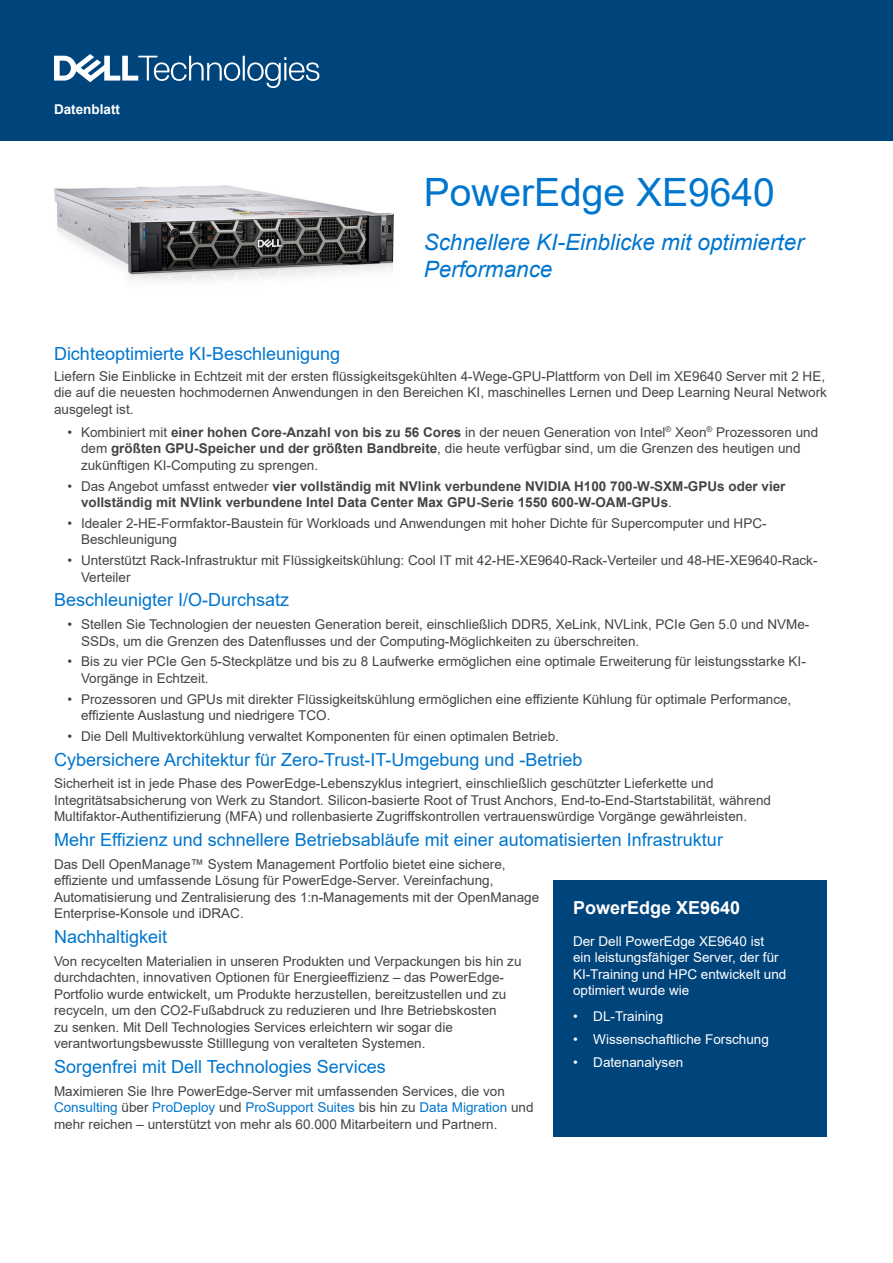
<style>
.page{position:relative;width:893px;height:1263px;background:#fff}
.page>*{position:absolute;margin:0;border:0;box-sizing:border-box;transform-origin:0 0}
.Document_Title{font:39px "Arial";color:#0076ce}
.Title_Tagline{font:italic 22.5px/27px "Arial";color:#0076ce}
.Heading_2{font:18px "Arial";color:#0076ce}
.Body_copy_Dell_Dark_Gray_9_12{font:700 18px "Arial";color:#fff}
.Body_Text{font:13.5px/16.5px "Arial";color:#444}
.Heading_2-2{font:13.5px/16.5px "Arial";color:#444}
.t1{font:700 13.5px/16.5px "Arial";color:#444}
.Body_Text-2{font:13.5px/16.5px "Arial";color:#fff}
.Guide_text_Banner{font:700 13.5px "Arial";color:#fff}
.s1{font-weight:700}
.s2{font-weight:400}
.s3{color:#0076ce}
</style>
<div class="page">
<div style="left:0;top:0;width:893px;height:141px;background:#00447c"></div>
<div style="left:553px;top:880px;width:274px;height:257px;background:#00447c"></div>
<img style="left:54px;top:185px;width:339px;height:96px">
<svg style="left:54px;top:54px;width:265px;height:34px"></svg>
<p class="Guide_text_Banner" style="left:54px;top:100px;width:68px">Datenblatt</p>
<p class="Document_Title" style="left:424px;top:166px;width:353px">PowerEdge XE9640</p>
<p class="Title_Tagline" style="left:424px;top:229px;width:382px">Schnellere KI-Einblicke mit optimierter<br>Performance</p>
<p class="Heading_2" style="left:54px;top:341px;width:288px">Dichteoptimierte KI-Beschleunigung</p>
<p class="Heading_2-2" style="left:54px;top:368px;width:774px">Liefern Sie Einblicke in Echtzeit mit der ersten flüssigkeitsgekühlten 4-Wege-GPU-Plattform von Dell im XE9640 Server mit 2 HE, die auf die neuesten hochmodernen Anwendungen in den Bereichen KI, maschinelles Lernen und Deep Learning Neural Network ausgelegt ist.</p>
<p class="Body_Text" style="left:81px;top:424px;width:739px;text-indent:-14px">• Kombiniert mit <span class="s1">einer hohen Core-Anzahl von bis zu 56 Cores</span> in der neuen Generation von Intel<sup>®</sup> Xeon<sup>®</sup> Prozessoren und dem <span class="s1">größten GPU-Speicher und der größten Bandbreite</span>, die heute verfügbar sind, um die Grenzen des heutigen und zukünftigen KI-Computing zu sprengen.</p>
<p class="t1" style="left:81px;top:478px;width:706px;text-indent:-14px"><span class="s2">• Das Angebot umfasst entweder</span> vier vollständig mit NVlink verbundene NVIDIA H100 700-W-SXM-GPUs oder vier vollständig mit NVlink verbundene Intel Data Center Max GPU-Serie 1550 600-W-OAM-GPUs<span class="s2">.</span></p>
<p class="Body_Text" style="left:81px;top:515px;width:687px;text-indent:-14px">• Idealer 2-HE-Formfaktor-Baustein für Workloads und Anwendungen mit hoher Dichte für Supercomputer und HPC-<br>Beschleunigung</p>
<p class="Body_Text" style="left:81px;top:552px;width:738px;text-indent:-14px">• Unterstützt Rack-Infrastruktur mit Flüssigkeitskühlung: Cool IT mit 42-HE-XE9640-Rack-Verteiler und 48-HE-XE9640-Rack-<br>Verteiler</p>
<p class="Heading_2" style="left:54px;top:587px;width:237px">Beschleunigter I/O-Durchsatz</p>
<p class="Body_Text" style="left:81px;top:616px;width:730px;text-indent:-14px">• Stellen Sie Technologien der neuesten Generation bereit, einschließlich DDR5, XeLink, NVLink, PCIe Gen 5.0 und NVMe-<br>SSDs, um die Grenzen des Datenflusses und der Computing-Möglichkeiten zu überschreiten.</p>
<p class="Body_Text" style="left:81px;top:653px;width:726px;text-indent:-14px">• Bis zu vier PCIe Gen 5-Steckplätze und bis zu 8 Laufwerke ermöglichen eine optimale Erweiterung für leistungsstarke KI-<br>Vorgänge in Echtzeit.</p>
<p class="Body_Text" style="left:81px;top:690px;width:712px;text-indent:-14px">• Prozessoren und GPUs mit direkter Flüssigkeitskühlung ermöglichen eine effiziente Kühlung für optimale Performance, effiziente Auslastung und niedrigere TCO.</p>
<p class="Body_Text" style="left:68px;top:728px;width:493px">• Die Dell Multivektorkühlung verwaltet Komponenten für einen optimalen Betrieb.</p>
<p class="Heading_2" style="left:54px;top:747px;width:530px">Cybersichere Architektur für Zero-Trust-IT-Umgebung und -Betrieb</p>
<p class="Body_Text" style="left:54px;top:775px;width:719px">Sicherheit ist in jede Phase des PowerEdge-Lebenszyklus integriert, einschließlich geschützter Lieferkette und<br>Integritätsabsicherung von Werk zu Standort. Silicon-basierte Root of Trust Anchors, End-to-End-Startstabilität, während<br>Multifaktor-Authentifizierung (MFA) und rollenbasierte Zugriffskontrollen vertrauenswürdige Vorgänge gewährleisten.</p>
<p class="Heading_2" style="left:54px;top:827px;width:670px">Mehr Effizienz und schnellere Betriebsabläufe mit einer automatisierten Infrastruktur</p>
<p class="Body_Text" style="left:54px;top:856px;width:487px">Das Dell OpenManage™ System Management Portfolio bietet eine sichere, effiziente und umfassende Lösung für PowerEdge-Server. Vereinfachung, Automatisierung und Zentralisierung des 1:n-Managements mit der OpenManage Enterprise-Konsole und iDRAC.</p>
<p class="Heading_2" style="left:54px;top:924px;width:115px">Nachhaltigkeit</p>
<p class="Body_Text" style="left:54px;top:953px;width:469px">Von recycelten Materialien in unseren Produkten und Verpackungen bis hin zu durchdachten, innovativen Optionen für Energieeffizienz – das PowerEdge-Portfolio wurde entwickelt, um Produkte herzustellen, bereitzustellen und zu recyceln, um den CO2-Fußabdruck zu reduzieren und Ihre Betriebskosten<br>zu senken. Mit Dell Technologies Services erleichtern wir sogar die verantwortungsbewusste Stilllegung von veralteten Systemen.</p>
<p class="Heading_2" style="left:54px;top:1054px;width:333px">Sorgenfrei mit Dell Technologies Services</p>
<p class="Body_Text" style="left:54px;top:1083px;width:481px">Maximieren Sie Ihre PowerEdge-Server mit umfassenden Services, die von<br><span class="s3">Consulting</span> über <span class="s3">ProDeploy</span> und <span class="s3">ProSupport Suites</span> bis hin zu <span class="s3">Data Migration</span> und mehr reichen – unterstützt von mehr als 60.000 Mitarbeitern und Partnern.</p>
<p class="Body_copy_Dell_Dark_Gray_9_12" style="left:573px;top:895px;width:169px">PowerEdge XE9640</p>
<p class="Body_Text-2" style="left:573px;top:933px;width:215px">Der Dell PowerEdge XE9640 ist<br>ein leistungsfähiger Server, der für<br>KI-Training und HPC entwickelt und optimiert wurde wie</p>
<p class="Body_Text-2" style="left:573px;top:1008px;width:92px">• DL-Training</p>
<p class="Body_Text-2" style="left:573px;top:1031px;width:197px">• Wissenschaftliche Forschung</p>
<p class="Body_Text-2" style="left:573px;top:1054px;width:112px">• Datenanalysen</p>
</div>
